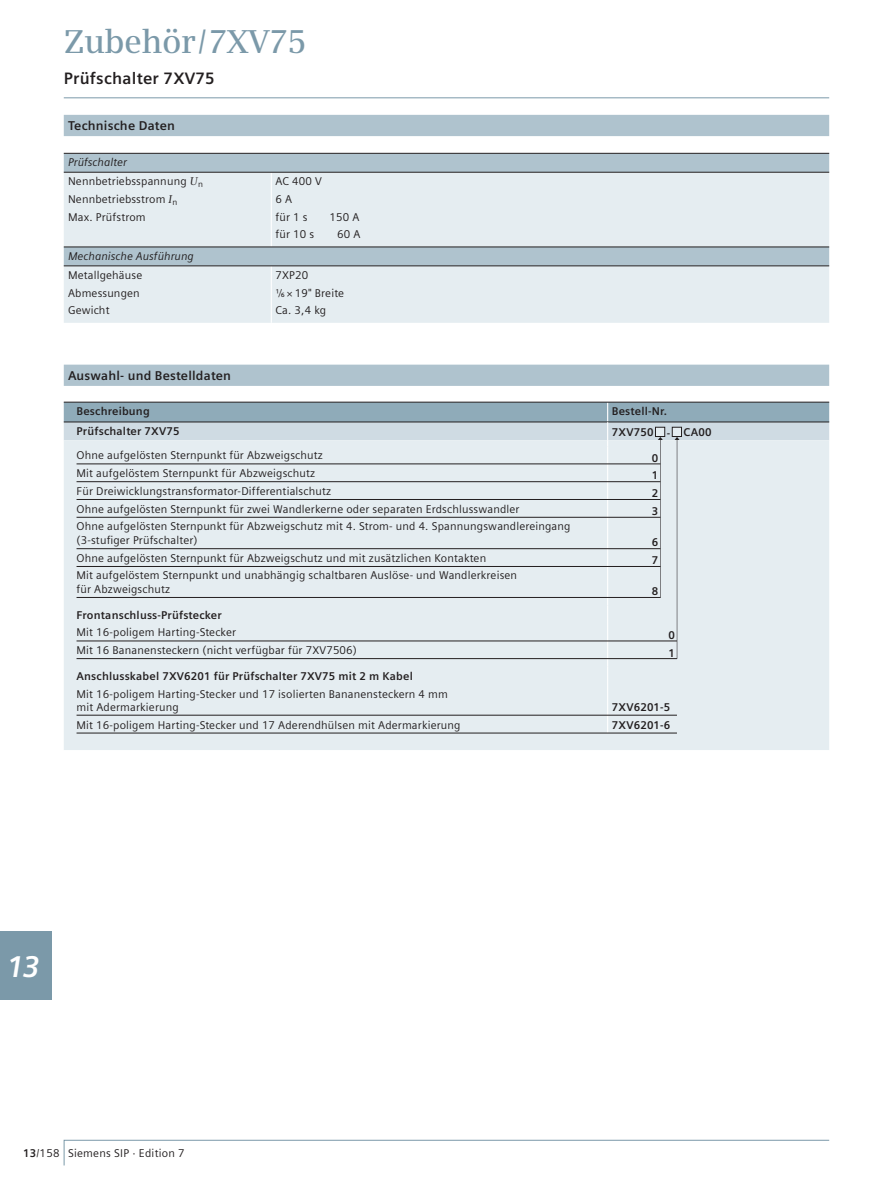
<style>
.page{position:relative;width:893px;height:1191px;background:#fff}
.page>*{position:absolute;margin:0;border:0;box-sizing:border-box;transform-origin:0 0}
.t1{font:600 33px "Siemens Serif";letter-spacing:-.02em;color:#7b99a9}
.t2{font:italic 700 30px "Siemens Sans";color:#fff}
.t3{font:700 16.5px "Siemens Sans";letter-spacing:.015em;color:#231f20}
.t4{font:700 12.75px "Siemens Sans";letter-spacing:.015em;color:#231f20}
.t5{font:11.25px/17.7px "Siemens Sans";letter-spacing:.015em;color:#231f20}
.t6{font:700 11.25px/17.7px "Siemens Sans";letter-spacing:.015em;color:#231f20}
.t7{font:italic 11.25px/18.9px "Siemens Sans";color:#231f20}
.s1{font-style:italic}
.s2{font-family:"Siemens Serif";font-style:italic}
.s3{font-style:normal}
.s4{font-weight:700}
</style>
<div class="page">
<hr style="left:64px;top:97px;width:765px;height:1px;background:#7b99a9">
<svg style="left:63px;top:1139px;width:767px;height:27px"></svg>
<div style="left:0;top:931px;width:51px;height:68px;background:#7b99a9"></div>
<div style="left:64px;top:659px;width:765px;height:91px;background:#e5edf1"></div>
<hr style="left:607px;top:605px;width:1px;height:62px;background:#fff">
<hr style="left:607px;top:667px;width:1px;height:66px;background:#fff">
<hr style="left:77px;top:715px;width:600px;height:1px;background:#231f20">
<hr style="left:77px;top:733px;width:600px;height:1px;background:#231f20">
<svg style="left:64px;top:402px;width:765px;height:257px"></svg>
<div style="left:64px;top:154px;width:765px;height:18px;background:#afc3ce"></div>
<svg style="left:64px;top:173px;width:765px;height:150px;fill:#e5edf1"></svg>
<hr style="left:271px;top:172px;width:1px;height:75px;background:#fff">
<hr style="left:271px;top:266px;width:1px;height:57px;background:#fff">
<hr style="left:64px;top:247px;width:765px;height:1px;background:#231f20">
<hr style="left:64px;top:266px;width:765px;height:1px;background:#231f20">
<hr style="left:64px;top:153px;width:765px;height:1px;background:#231f20">
<hr style="left:64px;top:172px;width:765px;height:1px;background:#231f20">
<div style="left:64px;top:115px;width:765px;height:21px;background:#afc3ce"></div>
<div style="left:64px;top:365px;width:765px;height:21px;background:#afc3ce"></div>
<p class="t1" style="left:64px;top:28px;width:244px">Zubehör / 7XV75</p>
<p class="t3" style="left:64px;top:71px;width:153px">Prüfschalter 7XV75</p>
<p class="t4" style="left:68px;top:120px;width:108px">Technische Daten</p>
<p class="t5" style="left:68px;top:154px;width:136px;line-height:18.9px"><span class="s1">Prüfschalter<br></span>Nennbetriebsspannung <span class="s2">U</span><sub>n</sub></p>
<p class="t5" style="left:68px;top:191px;width:111px">Nennbetriebsstrom <span class="s2">I</span><sub>n<br></sub>Max. Prüfstrom</p>
<p class="t7" style="left:68px;top:247px;width:127px">Mechanische Ausführung<br><span class="s3">Metallgehäuse</span></p>
<p class="t5" style="left:68px;top:285px;width:73px">Abmessungen<br>Gewicht</p>
<p class="t4" style="left:68px;top:370px;width:165px">Auswahl- und Bestelldaten</p>
<p class="t5" style="left:276px;top:173px;width:48px">AC 400 V<br>6 A<br>für 1 s</p>
<p class="t5" style="left:330px;top:209px;width:31px">150 A</p>
<p class="t5" style="left:276px;top:226px;width:40px">für 10 s</p>
<p class="t5" style="left:337px;top:226px;width:25px">60 A</p>
<p class="t5" style="left:276px;top:267px;width:70px">7XP20<br>¹⁄₆ × 19" Breite<br>Ca. 3,4 kg</p>
<p class="t6" style="left:77px;top:403px;width:75px">Beschreibung</p>
<p class="t6" style="left:612px;top:403px;width:57px">Bestell-Nr.</p>
<p class="t6" style="left:77px;top:423px;width:104px">Prüfschalter 7XV75</p>
<p class="t6" style="left:612px;top:424px;width:101px">7XV750 - CA00</p>
<p class="t5" style="left:77px;top:447px;width:496px">Ohne aufgelösten Sternpunkt für Abzweigschutz<br>Mit aufgelöstem Sternpunkt für Abzweigschutz<br>Für Dreiwicklungstransformator-Differentialschutz<br>Ohne aufgelösten Sternpunkt für zwei Wandlerkerne oder separaten Erdschlusswandler<br>Ohne aufgelösten Sternpunkt für Abzweigschutz mit 4. Strom- und 4. Spannungswandlereingang</p>
<p class="t5" style="left:77px;top:532px;width:442px">(3-stufiger Prüfschalter)<br>Ohne aufgelösten Sternpunkt für Abzweigschutz und mit zusätzlichen Kontakten<br>Mit aufgelöstem Sternpunkt und unabhängig schaltbaren Auslöse- und Wandlerkreisen</p>
<p class="t5" style="left:77px;top:581px;width:95px">für Abzweigschutz</p>
<p class="t5" style="left:77px;top:606px;width:282px"><span class="s4">Frontanschluss-Prüfstecker<br></span>Mit 16-poligem Harting-Stecker<br>Mit 16 Bananensteckern (nicht verfügbar für 7XV7506)</p>
<p class="t5" style="left:77px;top:668px;width:373px"><span class="s4">Anschlusskabel 7XV6201 für Prüfschalter 7XV75 mit 2 m Kabel<br></span>Mit 16-poligem Harting-Stecker und 17 isolierten Bananensteckern 4 mm</p>
<p class="t5" style="left:77px;top:699px;width:385px">mit Adermarkierung<br>Mit 16-poligem Harting-Stecker und 17 Aderendhülsen mit Adermarkierung</p>
<p class="t6" style="left:612px;top:699px;width:60px">7XV6201-5<br>7XV6201-6</p>
<p class="t6" style="left:652px;top:450px;width:8px;text-align:justify">0<br>1<br>2<br>3</p>
<p class="t6" style="left:652px;top:534px;width:8px">6<br>7</p>
<p class="t6" style="left:652px;top:583px;width:8px">8</p>
<p class="t6" style="left:668px;top:627px;width:8px">0<br>1</p>
<p class="t2" style="left:7px;top:954px;width:35px">13</p>
<p class="t5" style="left:23px;top:1145px;width:163px"><span class="s4">13</span>/158 Siemens SIP · Edition 7</p>
</div>
